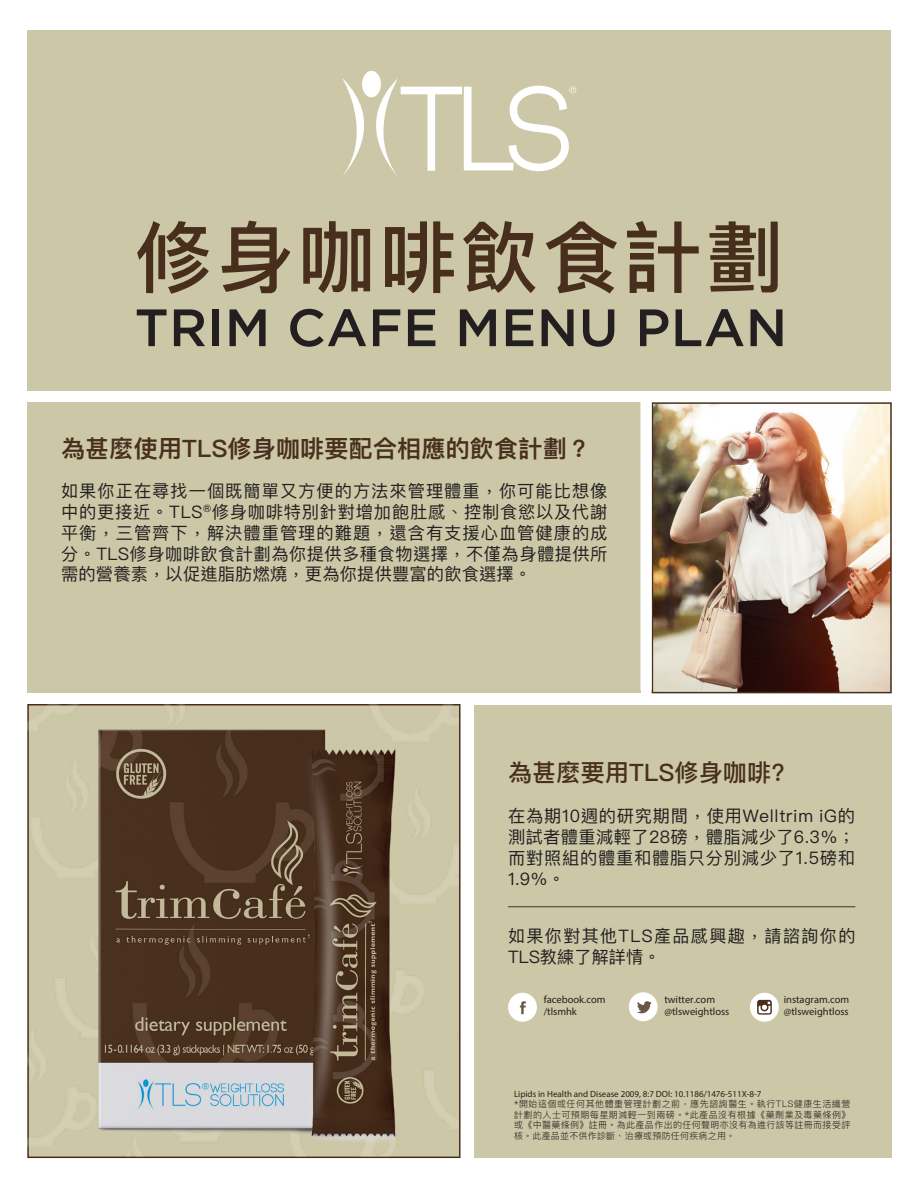
<style>
.page{position:relative;width:918px;height:1188px;background:#fff}
.page>*{position:absolute;margin:0;border:0;box-sizing:border-box;transform-origin:0 0}
.t1{font:500 77.7px "Ping Fang HK";letter-spacing:.05em;color:#472e1d}
.t2{font:500 52.5px "Gotham";letter-spacing:.01em;color:#231f20}
.t3{font:600 24px "Ping Fang HK";letter-spacing:.01em;color:#482f1e}
.t4{font:500 24px "Ping Fang HK";letter-spacing:.01em;color:#482f1e}
.t5{font:17.25px/21px "Ping Fang HK";letter-spacing:.025em;color:#231f20;text-align:justify}
.t6{font:17.25px/21px "Ping Fang HK";letter-spacing:.08em;color:#231f20}
.t7{font:10.5px/12px "Myriad Pro";color:#231f20}
.t8{font:300 9px/10.5px "Ping Fang HK";letter-spacing:.04em;color:#231f20;text-align:justify}
.t9{font:9px "Myriad Pro";color:#231f20}
</style>
<div class="page">
<div style="left:474px;top:705px;width:418px;height:452px;background:#ccc7a6"></div>
<div style="left:27px;top:30px;width:864px;height:361px;background:#ccc7a6"></div>
<img style="left:655px;top:405px;width:234px;height:285px">
<div style="left:652px;top:402px;width:240px;height:291px;border:2px solid #472e1d"></div>
<div style="left:27px;top:402px;width:613px;height:291px;background:#ccc7a6"></div>
<div style="left:362px;top:71px;width:19px;height:26px;background:#fff;border-radius:50%"></div>
<svg style="left:342px;top:78px;width:234px;height:98px"></svg>
<hr style="left:508px;top:906px;width:347px;height:1px;background:#472e1d">
<div style="left:629px;top:992px;width:29px;height:29px;background:#fff;border-radius:50%"></div>
<svg style="left:637px;top:1001px;width:15px;height:12px"></svg>
<div style="left:508px;top:993px;width:29px;height:29px;background:#fff;border-radius:50%"></div>
<svg style="left:520px;top:1001px;width:6px;height:13px"></svg>
<img style="left:27px;top:704px;width:432px;height:453px">
<div style="left:750px;top:993px;width:29px;height:29px;background:#fff;border-radius:50%"></div>
<svg style="left:757px;top:1000px;width:15px;height:15px"></svg>
<svg style="left:759px;top:1002px;width:11px;height:11px"></svg>
<img style="left:86px;top:725px;width:315px;height:418px">
<h1 class="t1" style="left:135px;top:210px;width:650px">修身咖啡飲食計劃</h1>
<h2 class="t2" style="left:135px;top:298px;width:654px">TRIM CAFE MENU PLAN</h2>
<h3 class="t3" style="left:61px;top:433px;width:531px">為甚麼使用TLS修身咖啡要配合相應的飲食計劃？</h3>
<p class="t5" style="left:61px;top:480px;width:548px">如果你正在尋找一個既簡單又方便的方法來管理體重，你可能比想像中的更接近。TLS<sup>®</sup>修身咖啡特別針對增加飽肚感、控制食慾以及代謝平衡，三管齊下，解決體重管理的難題，還含有支援心血管健康的成分。TLS修身咖啡飲食計劃為你提供多種食物選擇，不僅為身體提供所需的營養素，以促進脂肪燃燒，更為你提供豐富的飲食選擇。</p>
<h3 class="t4" style="left:508px;top:758px;width:278px">為甚麼要用TLS修身咖啡?</h3>
<p class="t5" style="left:508px;top:805px;width:349px">在為期10週的研究期間，使用Welltrim iG的測試者體重減輕了28磅，體脂減少了6.3％；而對照組的體重和體脂只分別減少了1.5磅和1.9％。</p>
<p class="t6" style="left:508px;top:925px;width:349px">如果你對其他TLS產品感興趣，請諮詢你的<br>TLS教練了解詳情。</p>
<p class="t7" style="left:544px;top:993px;width:63px">facebook.com /tlsmhk</p>
<p class="t7" style="left:784px;top:993px;width:67px">instagram.com @tlsweightloss</p>
<p class="t7" style="left:664px;top:993px;width:67px">twitter.com @tlsweightloss</p>
<p class="t9" style="left:514px;top:1088px;width:249px">Lipids in Health and Disease 2009, 8:7 DOI: 10.1186/1476-511X-8-7</p>
<p class="t8" style="left:514px;top:1099px;width:338px">*開始這個或任何其他體重管理計劃之前，應先諮詢醫生。執行TLS健康生活纖營計劃的人士可預期每星期減輕一到兩磅。*此產品沒有根據《藥劑業及毒藥條例》或《中醫藥條例》註冊。為此產品作出的任何聲明亦沒有為進行該等註冊而接受評核。此產品並不供作診斷、治療或預防任何疾病之用。</p>
</div>
